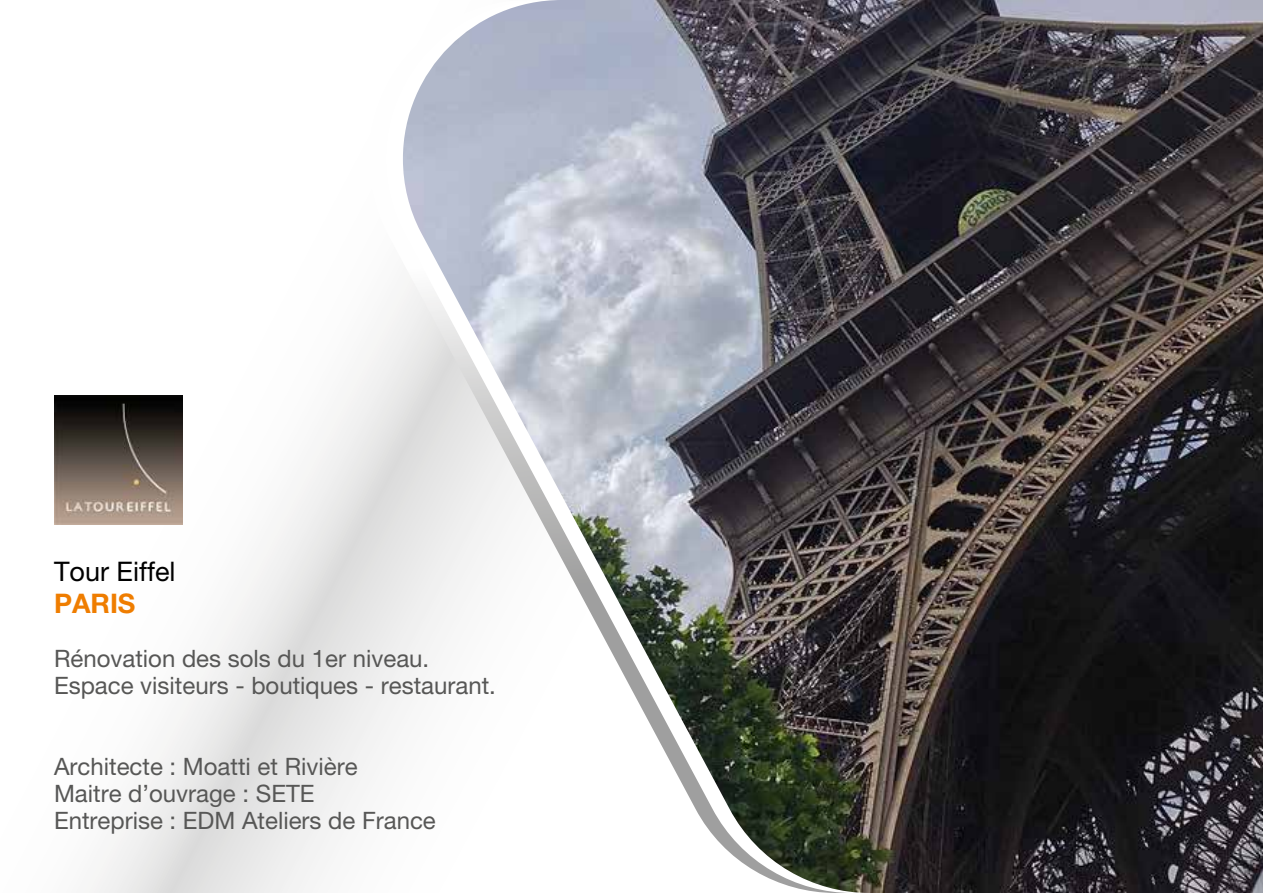
<style>
.page{position:relative;width:1263px;height:893px;background:#fff}
.page>*{position:absolute;margin:0;border:0;box-sizing:border-box;transform-origin:0 0}
.t1{font:27px "Helvetica Neue LT Pro";color:#000}
.t2{font:700 27px "Helvetica Neue LT Pro";color:#ef7d00}
.t3{font:24px/27px "Helvetica Neue LT Pro";color:#575756}
</style>
<div class="page">
<svg style="left:54px;top:359px;width:315px;height:534px"></svg>
<img style="left:403px;top:0;width:860px;height:893px">
<img style="left:54px;top:396px;width:129px;height:128px">
<p class="t1" style="left:54px;top:555px;width:123px">Tour Eiffel</p>
<p class="t2" style="left:54px;top:587px;width:83px">PARIS</p>
<p class="t3" style="left:54px;top:645px;width:443px">Rénovation des sols du 1er niveau.<br>Espace visiteurs - boutiques - restaurant.</p>
<p class="t3" style="left:54px;top:753px;width:383px">Architecte : Moatti et Rivière<br>Maitre d’ouvrage : SETE<br>Entreprise : EDM Ateliers de France</p>
</div>
